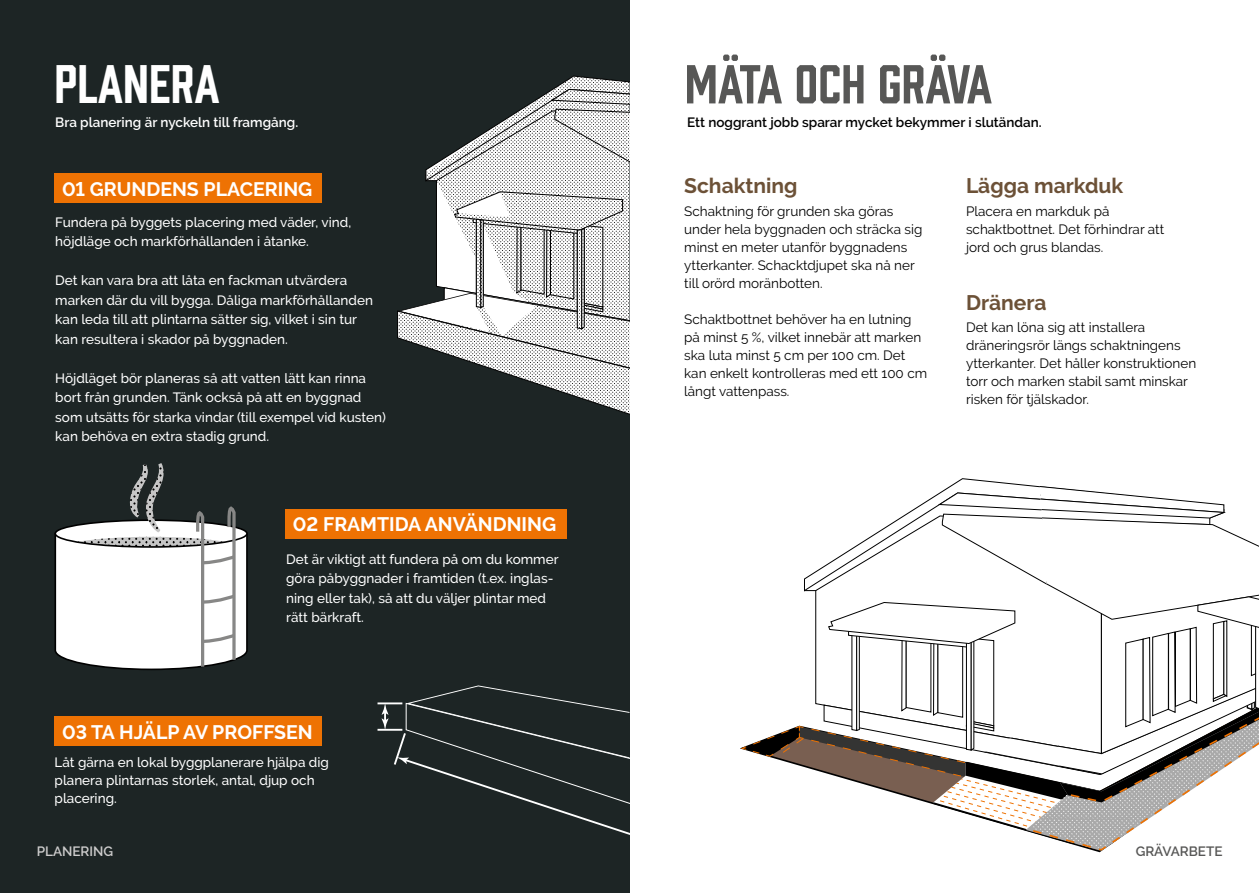
<style>
.page{position:relative;width:1259px;height:893px;background:#fff}
.page>*{position:absolute;margin:0;border:0;box-sizing:border-box;transform-origin:0 0}
.t1{font:50.4px "Prohibition";color:#575756}
.t2{font:49.95px "Prohibition";color:#fff}
.t3{font:700 21px "Raleway";color:#6c5137}
.t4{font:700 19.5px "Raleway";color:#fff}
.t5{font:500 13.5px/19.5px "Raleway";color:#fff}
.t6{font:13.5px/18px "Raleway";color:#000}
.t7{font:600 13.5px "Raleway";color:#000}
.t8{font:600 13.5px "Raleway";color:#fff}
.t9{font:600 13.5px "Raleway";color:#575756}
.t10{font:600 13.5px "Raleway";color:#cdcccc}
</style>
<div class="page">
<svg style="left:740px;top:478px;width:519px;height:373px"></svg>
<img style="left:1235px;top:720px;width:24px;height:15px">
<div style="left:0;top:0;width:629px;height:893px;background:#1d2525"></div>
<div style="left:55px;top:716px;width:267px;height:30px;background:#ee7203"></div>
<div style="left:55px;top:173px;width:267px;height:30px;background:#ee7203"></div>
<svg style="left:397px;top:75px;width:232px;height:340px"></svg>
<div style="left:285px;top:509px;width:282px;height:29px;background:#ee7203"></div>
<svg style="left:54px;top:463px;width:194px;height:207px"></svg>
<hr style="left:377px;top:729px;width:25px;height:2px;background:#fff">
<hr style="left:377px;top:702px;width:25px;height:2px;background:#fff">
<svg style="left:381px;top:685px;width:248px;height:150px"></svg>
<h2 class="t2" style="left:55px;top:50px;width:167px">PLANERA</h2>
<h1 class="t1" style="left:685px;top:50px;width:309px">MÄTA OCH GRÄVA</h1>
<p class="t8" style="left:55px;top:114px;width:244px">Bra planering är nyckeln till framgång.</p>
<p class="t7" style="left:687px;top:114px;width:356px">Ett noggrant jobb sparar mycket bekymmer i slutändan.</p>
<h3 class="t4" style="left:62px;top:178px;width:252px">01 GRUNDENS PLACERING</h3>
<p class="t5" style="left:55px;top:214px;width:297px">Fundera på byggets placering med väder, vind, höjdläge och markförhållanden i åtanke.</p>
<p class="t5" style="left:55px;top:272px;width:319px">Det kan vara bra att låta en fackman utvärdera marken där du vill bygga. Dåliga markförhållanden kan leda till att plintarna sätter sig, vilket i sin tur kan resultera i skador på byggnaden.</p>
<p class="t5" style="left:55px;top:370px;width:332px">Höjdläget bör planeras så att vatten lätt kan rinna bort från grunden. Tänk också på att en byggnad som utsätts för starka vindar (till exempel vid kusten) kan behöva en extra stadig grund.</p>
<h3 class="t4" style="left:293px;top:513px;width:265px">02 FRAMTIDA ANVÄNDNING</h3>
<p class="t5" style="left:286px;top:550px;width:274px">Det är viktigt att fundera på om du kommer göra påbyggnader i framtiden (t.ex. inglas&shy;ning eller tak), så att du väljer plintar med rätt bärkraft.</p>
<h3 class="t4" style="left:62px;top:721px;width:252px">03 TA HJÄLP AV PROFFSEN</h3>
<p class="t5" style="left:55px;top:754px;width:276px;line-height:18px">Låt gärna en lokal byggplanerare hjälpa dig planera plintarnas storlek, antal, djup och placering.</p>
<p class="t10" style="left:37px;top:844px;width:78px">PLANERING</p>
<h3 class="t3" style="left:684px;top:174px;width:115px">Schaktning</h3>
<h3 class="t3" style="left:966px;top:174px;width:159px">Lägga markduk</h3>
<p class="t6" style="left:684px;top:204px;width:240px">Schaktning för grunden ska göras under hela byggnaden och sträcka sig minst en meter utanför byggnadens ytterkanter. Schacktdjupet ska nå ner till orörd moränbotten.</p>
<p class="t6" style="left:684px;top:312px;width:244px">Schaktbottnet behöver ha en lutning på minst 5 %, vilket innebär att marken ska luta minst 5 cm per 100 cm. Det kan enkelt kontrolleras med ett 100 cm långt vattenpass.</p>
<p class="t6" style="left:966px;top:204px;width:200px">Placera en markduk på schaktbottnet. Det förhindrar att jord och grus blandas.</p>
<h3 class="t3" style="left:966px;top:290px;width:82px">Dränera</h3>
<p class="t6" style="left:966px;top:319px;width:232px">Det kan löna sig att installera dräneringsrör längs schaktningens ytterkanter. Det håller konstruktionen torr och marken stabil samt minskar risken för tjälskador.</p>
<p class="t9" style="left:1135px;top:844px;width:88px">GRÄVARBETE</p>
</div>
